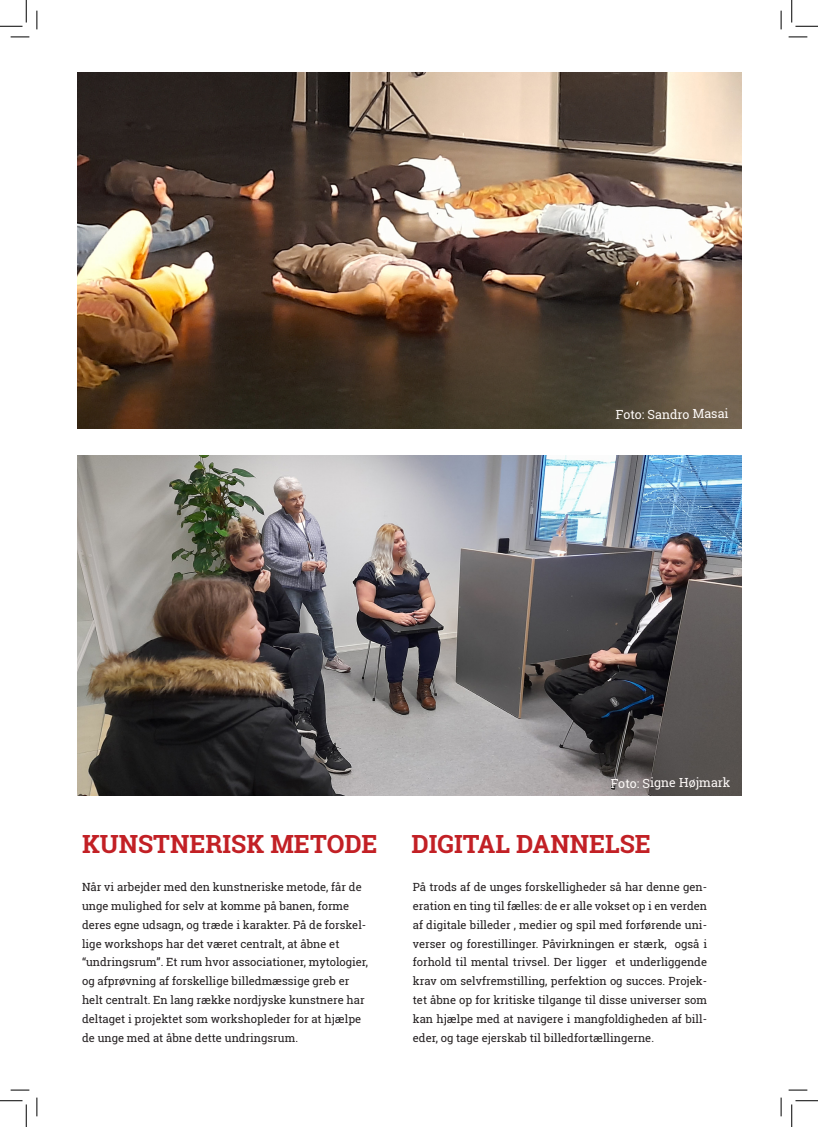
<style>
.page{position:relative;width:818px;height:1127px;background:#fff}
.page>*{position:absolute;margin:0;border:0;box-sizing:border-box;transform-origin:0 0}
._20-35-bold-left{font:700 25px "Roboto Slab";color:#c22025}
.t1{font:12.5px "Roboto Slab";color:#fefaf8}
._9-15-reg-leftjustif{font:11.25px/18.8px "Roboto Slab";color:#231f20;text-align:justify}
._9-15-reg-left{font:11.25px/18.8px "Roboto Slab";color:#231f20}
</style>
<div class="page">
<img style="left:77px;top:72px;width:664px;height:356px">
<img style="left:77px;top:455px;width:664px;height:340px">
<svg style="left:11px;top:36px;width:18px;height:2px"></svg>
<svg style="left:788px;top:36px;width:19px;height:2px"></svg>
<svg style="left:11px;top:1089px;width:18px;height:1px"></svg>
<svg style="left:788px;top:1089px;width:19px;height:1px"></svg>
<svg style="left:36px;top:11px;width:2px;height:18px"></svg>
<svg style="left:36px;top:1097px;width:2px;height:18px"></svg>
<svg style="left:780px;top:11px;width:2px;height:18px"></svg>
<svg style="left:780px;top:1097px;width:2px;height:18px"></svg>
<svg style="left:0;top:0;width:27px;height:27px"></svg>
<svg style="left:0;top:1100px;width:27px;height:26px"></svg>
<svg style="left:791px;top:0;width:27px;height:27px"></svg>
<svg style="left:791px;top:1100px;width:27px;height:26px"></svg>
<p class="t1" style="left:616px;top:406px;width:114px;rotate:-1deg">Foto: Sandro Masai</p>
<p class="t1" style="left:610px;top:775px;width:121px;rotate:-1deg">Foto: Signe Højmark</p>
<p class="_20-35-bold-left" style="left:82px;top:827px;width:297px">KUNSTNERISK METODE</p>
<p class="_20-35-bold-left" style="left:412px;top:826px;width:241px">DIGITAL DANNELSE</p>
<p class="_9-15-reg-left" style="left:82px;top:877px;width:287px">Når vi arbejder med den kunstneriske metode, får de unge mulighed for selv at komme på banen, forme deres egne udsagn, og træde i karakter. På de forskel&shy;lige workshops har det været centralt, at åbne et “undringsrum”. Et rum hvor associationer, mytologier, og afprøvning af forskellige billedmæssige greb er helt centralt. En lang række nordjyske kunstnere har deltaget i projektet som workshopleder for at hjælpe de unge med at åbne dette undringsrum.</p>
<p class="_9-15-reg-leftjustif" style="left:413px;top:877px;width:296px">På trods af de unges forskelligheder så har denne gen&shy;eration en ting til fælles: de er alle vokset op i en verden af digitale billeder , medier og spil med forførende uni&shy;verser og forestillinger. Påvirkningen er stærk, også i forhold til mental trivsel. Der ligger et underliggende krav om selvfremstilling, perfektion og succes. Projek&shy;tet åbne op for kritiske tilgange til disse universer som kan hjælpe med at navigere i mangfoldigheden af bill&shy;eder, og tage ejerskab til billedfortællingerne.</p>
</div>
